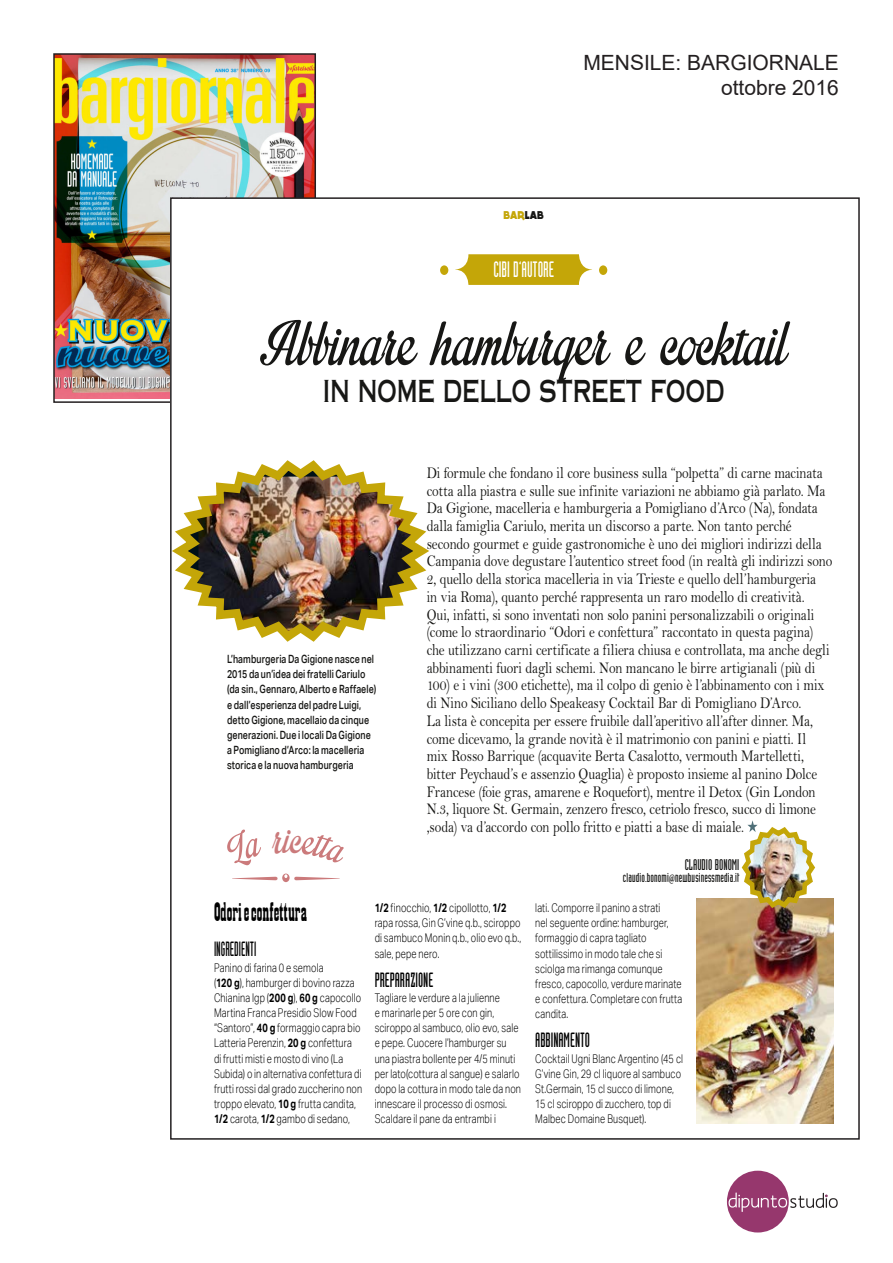
<style>
.page{position:relative;width:893px;height:1263px;background:#fff}
.page>*{position:absolute;margin:0;border:0;box-sizing:border-box;transform-origin:0 0}
.t1{font:85.95px "Impregnable Personal Use Only";letter-spacing:-.01em;color:#171715;scale:.86 1}
.t2{font:54.45px "Impregnable Personal Use Only";color:#cb7a7b;scale:.86 1}
.t3{font:30.3px "Copperplate Gothic Std 31 AB";letter-spacing:-.015em;color:#171715;scale:.69 1}
.t4{font:24px "Showguide Normal";color:#000;scale:.88 1}
.t5{font:21.9px "Industria LT Std Solid";color:#fff;scale:.86 1}
.t6{font:21px/25.2px "Arial";color:#231f20;text-align:right}
.t7{font:20.25px "Industria LT Std Solid";color:#000;scale:.86 1}
.t8{font:20.25px "Industria LT Std Solid";color:#000;scale:.76 1}
.t9{font:16.5px/17.7px "Bell MT Std";letter-spacing:-.01em;color:#171715;scale:.82 1}
.t10{font:15.15px "Industria LT Std Solid";color:#171715;scale:.95 1}
.t11{font:12.6px "Industria LT Std Solid";letter-spacing:.01em;color:#171715;scale:.95 1}
.t12{font:300 12px/15.1px "Aktiv Grotesk";letter-spacing:.015em;color:#000;scale:.76 1}
.t13{font:500 11.4px/15.1px "Aktiv Grotesk";letter-spacing:.01em;color:#171715;scale:.78 1}
.t14{font:800 11.4px "DOCK11";letter-spacing:.005em;color:#c4a608;scale:.86 1}
.s1{color:#171715}
.s2{font-weight:700}
</style>
<div class="page">
<div style="left:727px;top:1171px;width:62px;height:61px;background:#96376d;border-radius:50%"></div>
<svg style="left:728px;top:1192px;width:110px;height:20px"></svg>
<img style="left:56px;top:56px;width:257px;height:342px">
<div style="left:53px;top:53px;width:263px;height:350px;border:2px solid #231f20"></div>
<div style="left:171px;top:198px;width:688px;height:941px;background:#fff"></div>
<img style="left:697px;top:898px;width:136px;height:225px">
<svg style="left:455px;top:254px;width:137px;height:31px;background:#cdb430"></svg>
<div style="left:440px;top:265px;width:8px;height:10px;background:#c4a608;border-radius:50%"></div>
<div style="left:599px;top:265px;width:8px;height:10px;background:#c4a608;border-radius:50%"></div>
<img style="left:173px;top:460px;width:256px;height:182px">
<img style="left:739px;top:820px;width:79px;height:91px">
<svg style="left:232px;top:873px;width:108px;height:9px"></svg>
<p class="t6" style="left:583px;top:49px;width:257px">MENSILE: BARGIORNALE ottobre 2016</p>
<p class="t14" style="left:504px;top:210px;width:48px">BAR<span class="s1">LAB</span></p>
<h3 class="t5" style="left:493px;top:258px;width:72px">CIBI D’AUTORE</h3>
<h1 class="t1" style="left:260px;top:305px;width:615px">Abbinare hamburger e cocktail</h1>
<h3 class="t3" style="left:323px;top:373px;width:584px">IN NOME DELLO STREET FOOD</h3>
<p class="t13" style="left:227px;top:651px;width:193px">L’hamburgeria Da Gigione nasce nel 2015 da un’idea dei fratelli Cariulo (da sin., Gennaro, Alberto e Raffaele) e dall’esperienza del padre Luigi, detto Gigione, macellaio da cinque generazioni. Due i locali Da Gigione a Pomigliano d’Arco: la macelleria storica e la nuova hamburgeria</p>
<h2 class="t2" style="left:283px;top:815px;width:9px">i</h2>
<p class="t9" style="left:427px;top:464px;width:496px">Di formule che fondano il core business sulla “polpetta” di carne macinata cotta alla piastra e sulle sue infinite variazioni ne abbiamo già parlato. Ma Da Gigione, macelleria e hamburgeria a Pomigliano d’Arco (Na), fondata dalla famiglia Cariulo, merita un discorso a parte. Non tanto perché secondo gourmet e guide gastronomiche è uno dei migliori indirizzi della Campania dove degustare l’autentico street food (in realtà gli indirizzi sono 2, quello della storica macelleria in via Trieste e quello dell’hamburgeria<br>in via Roma), quanto perché rappresenta un raro modello di creatività.<br>Qui, infatti, si sono inventati non solo panini personalizzabili o originali (come lo straordinario “Odori e confettura” raccontato in questa pagina) che utilizzano carni certificate a filiera chiusa e controllata, ma anche degli abbinamenti fuori dagli schemi. Non mancano le birre artigianali (più di 100) e i vini (300 etichette), ma il colpo di genio è l’abbinamento con i mix di Nino Siciliano dello Speakeasy Cocktail Bar di Pomigliano D’Arco.<br>La lista è concepita per essere fruibile dall’aperitivo all’after dinner. Ma, come dicevamo, la grande novità è il matrimonio con panini e piatti. Il<br>mix Rosso Barrique (acquavite Berta Casalotto, vermouth Martelletti, bitter Peychaud’s e assenzio Quaglia) è proposto insieme al panino Dolce Francese (foie gras, amarene e Roquefort), mentre il Detox (Gin London N.3, liquore St. Germain, zenzero fresco, cetriolo fresco, succo di limone ,soda) va d’accordo con pollo fritto e piatti a base di maiale.</p>
<p class="t10" style="left:685px;top:857px;width:59px">CLAUDIO BONOMI</p>
<p class="t11" style="left:623px;top:871px;width:124px">claudio.bonomi@newbusinessmedia.it</p>
<h3 class="t4" style="left:214px;top:902px;width:107px">Odori e confettura</h3>
<p class="t8" style="left:214px;top:938px;width:57px">INGREDIENTI</p>
<p class="t12" style="left:214px;top:960px;width:197px">Panino di farina 0 e semola<br>(<span class="s2">120 g</span>), hamburger di bovino razza Chianina Igp (<span class="s2">200 g</span>), <span class="s2">60 g</span> capocollo Martina Franca Presidio Slow Food “Santoro”, <span class="s2">40 g</span> formaggio capra bio Latteria Perenzin, <span class="s2">20 g</span> confettura<br>di frutti misti e mosto di vino (La Subida) o in alternativa confettura di frutti rossi dal grado zuccherino non troppo elevato, <span class="s2">10 g</span> frutta candita, <span class="s2">1/2</span> carota, <span class="s2">1/2</span> gambo di sedano,</p>
<p class="t12" style="left:375px;top:900px;width:195px"><span class="s2">1/2</span> finocchio, <span class="s2">1/2</span> cipollotto, <span class="s2">1/2 </span>rapa rossa, Gin G’vine q.b., sciroppo di sambuco Monin q.b., olio evo q.b., sale, pepe nero.</p>
<p class="t7" style="left:375px;top:968px;width:70px">PREPARAZIONE</p>
<p class="t12" style="left:375px;top:990px;width:194px">Tagliare le verdure a la julienne<br>e marinarle per 5 ore con gin, sciroppo al sambuco, olio evo, sale e pepe. Cuocere l’hamburger su una piastra bollente per 4/5 minuti per lato(cottura al sangue) e salarlo dopo la cottura in modo tale da non innescare il processo di osmosi.<br>Scaldare il pane da entrambi i</p>
<p class="t12" style="left:535px;top:900px;width:195px">lati. Comporre il panino a strati<br>nel seguente ordine: hamburger, formaggio di capra tagliato sottilissimo in modo tale che si sciolga ma rimanga comunque fresco, capocollo, verdure marinate e confettura. Completare con frutta candita.</p>
<p class="t7" style="left:535px;top:1029px;width:65px">ABBINAMENTO</p>
<p class="t12" style="left:535px;top:1051px;width:196px">Cocktail Ugni Blanc Argentino (45 cl G’vine Gin, 29 cl liquore al sambuco St.Germain, 15 cl succo di limone, 15 cl sciroppo di zucchero, top di Malbec Domaine Busquet).</p>
</div>
